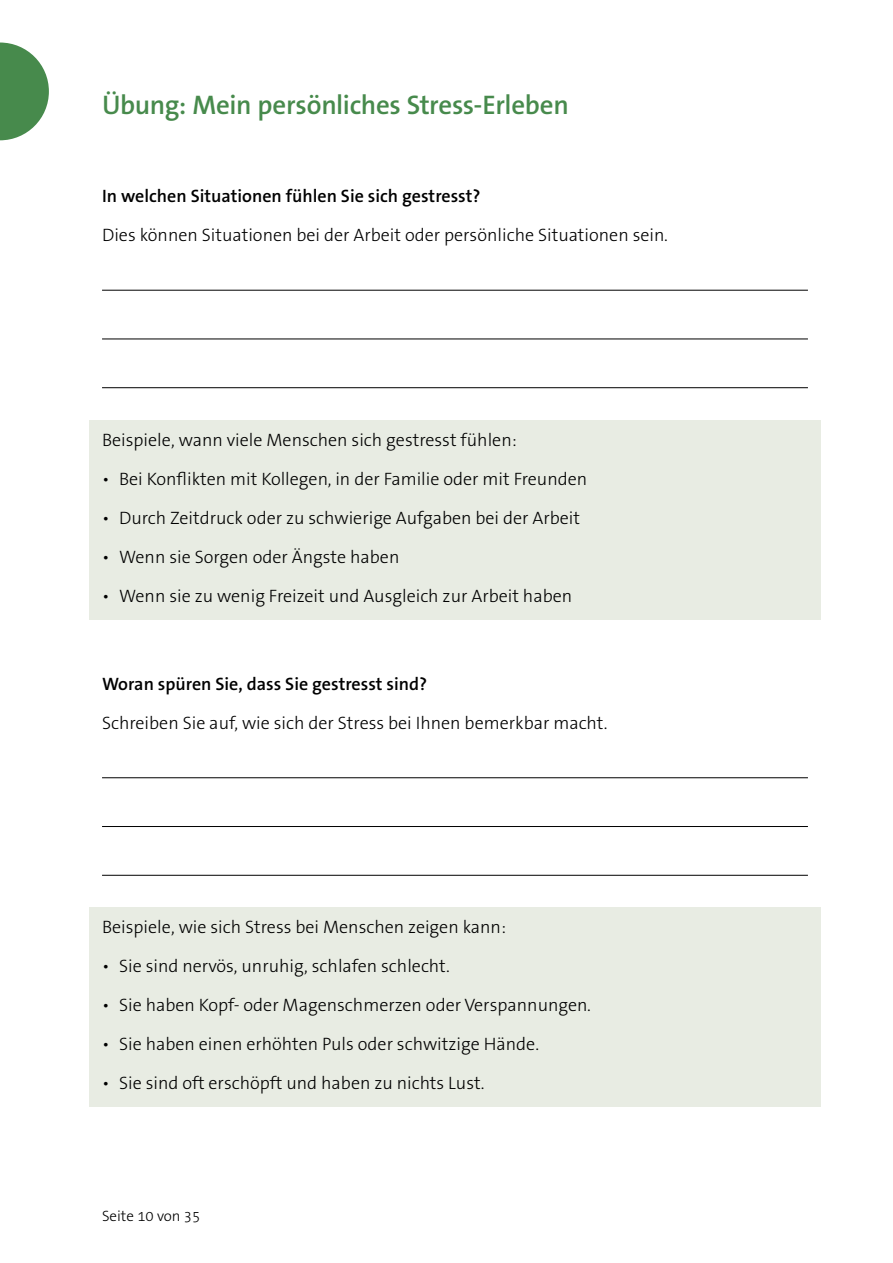
<style>
.page{position:relative;width:893px;height:1263px;background:#fff}
.page>*{position:absolute;margin:0;border:0;box-sizing:border-box;transform-origin:0 0}
._08_Überschrift_18pt{font:600 27px "The Sans Os F";letter-spacing:-.01em;color:#478a4c}
._03_Fließtext{font:300 18px "The Sans Os F";color:#000}
._03_Fließtext-2{font:600 18px "The Sans Os F";color:#000}
.t1{font:300 15px "The Sans Os F";color:#000}
</style>
<div class="page">
<svg style="left:0;top:43px;width:49px;height:97px"></svg>
<hr style="left:102px;top:290px;width:706px;height:1px;background:#000">
<hr style="left:102px;top:339px;width:706px;height:1px;background:#000">
<hr style="left:102px;top:387px;width:706px;height:1px;background:#000">
<div style="left:89px;top:420px;width:732px;height:43px;background:#e8ece3"></div>
<div style="left:89px;top:459px;width:732px;height:43px;background:#e8ece3"></div>
<div style="left:89px;top:498px;width:732px;height:43px;background:#e8ece3"></div>
<div style="left:89px;top:537px;width:732px;height:43px;background:#e8ece3"></div>
<div style="left:89px;top:576px;width:732px;height:43px;background:#e8ece3"></div>
<hr style="left:102px;top:777px;width:706px;height:1px;background:#000">
<hr style="left:102px;top:826px;width:706px;height:1px;background:#000">
<hr style="left:102px;top:875px;width:706px;height:1px;background:#000">
<div style="left:89px;top:907px;width:732px;height:44px;background:#e8ece3"></div>
<div style="left:89px;top:946px;width:732px;height:44px;background:#e8ece3"></div>
<div style="left:89px;top:985px;width:732px;height:44px;background:#e8ece3"></div>
<div style="left:89px;top:1024px;width:732px;height:44px;background:#e8ece3"></div>
<div style="left:89px;top:1063px;width:732px;height:44px;background:#e8ece3"></div>
<p class="_08_Überschrift_18pt" style="left:102px;top:88px;width:468px">Übung: Mein persönliches Stress-Erleben</p>
<p class="_03_Fließtext-2" style="left:102px;top:184px;width:380px">In welchen Situationen fühlen Sie sich gestresst?</p>
<p class="_03_Fließtext" style="left:102px;top:223px;width:567px">Dies können Situationen bei der Arbeit oder persönliche Situationen sein.</p>
<p class="_03_Fließtext" style="left:102px;top:428px;width:416px">Beispiele, wann viele Menschen sich gestresst fühlen:</p>
<p class="_03_Fließtext" style="left:102px;top:467px;width:487px">• Bei Konflikten mit Kollegen, in der Familie oder mit Freunden</p>
<p class="_03_Fließtext" style="left:102px;top:506px;width:480px">• Durch Zeitdruck oder zu schwierige Aufgaben bei der Arbeit</p>
<p class="_03_Fließtext" style="left:102px;top:545px;width:299px">• Wenn sie Sorgen oder Ängste haben</p>
<p class="_03_Fließtext" style="left:102px;top:584px;width:472px">• Wenn sie zu wenig Freizeit und Ausgleich zur Arbeit haben</p>
<p class="_03_Fließtext-2" style="left:102px;top:672px;width:327px">Woran spüren Sie, dass Sie gestresst sind?</p>
<p class="_03_Fließtext" style="left:102px;top:711px;width:507px">Schreiben Sie auf, wie sich der Stress bei Ihnen bemerkbar macht.</p>
<p class="_03_Fließtext" style="left:102px;top:916px;width:405px">Beispiele, wie sich Stress bei Menschen zeigen kann:</p>
<p class="_03_Fließtext" style="left:102px;top:955px;width:349px">• Sie sind nervös, unruhig, schlafen schlecht.</p>
<p class="_03_Fließtext" style="left:102px;top:994px;width:490px">• Sie haben Kopf- oder Magenschmerzen oder Verspannungen.</p>
<p class="_03_Fließtext" style="left:102px;top:1033px;width:439px">• Sie haben einen erhöhten Puls oder schwitzige Hände.</p>
<p class="_03_Fließtext" style="left:102px;top:1072px;width:384px">• Sie sind oft erschöpft und haben zu nichts Lust.</p>
<p class="t1" style="left:102px;top:1206px;width:100px">Seite 10 von 35</p>
</div>
